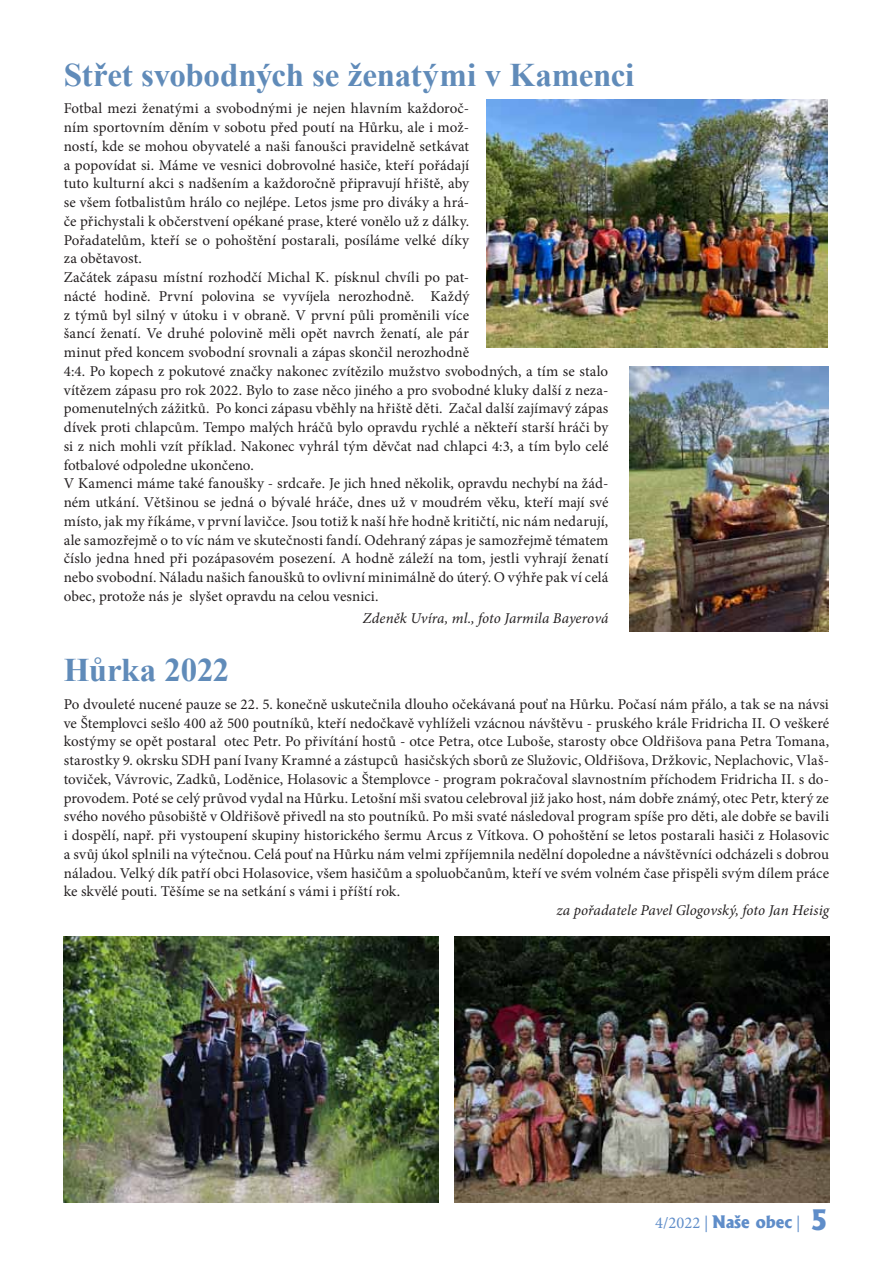
<style>
.page{position:relative;width:893px;height:1263px;background:#fff}
.page>*{position:absolute;margin:0;border:0;box-sizing:border-box;transform-origin:0 0}
.t1{font:700 33px "Times New Roman";letter-spacing:-.01em;color:#608bb9}
.t2{font:16.5px "Minion Pro";color:#5f8dc9}
.t3{font:15px/18.8px "Minion Pro";letter-spacing:.005em;color:#231f20}
.t4{font:italic 15px "Minion Pro";color:#231f20}
.s1{font-family:"Albertus";font-weight:800}
.s2{font-family:"Albertus";font-weight:800;font-size:27px}
</style>
<div class="page">
<img style="left:486px;top:100px;width:342px;height:248px">
<img style="left:64px;top:936px;width:374px;height:266px">
<img style="left:455px;top:936px;width:374px;height:266px">
<img style="left:630px;top:366px;width:198px;height:265px">
<h1 class="t1" style="left:64px;top:52px;width:572px">Střet svobodných se ženatými v Kamenci</h1>
<p class="t3" style="left:64px;top:99px;width:546px">Fotbal mezi ženatými a svobodnými je nejen hlavním každoroč-<br>ním sportovním děním v sobotu před poutí na Hůrku, ale i mož-<br>ností, kde se mohou obyvatelé a naši fanoušci pravidelně setkávat<br>a popovídat si. Máme ve vesnici dobrovolné hasiče, kteří pořádají<br>tuto kulturní akci s nadšením a každoročně připravují hřiště, aby<br>se všem fotbalistům hrálo co nejlépe. Letos jsme pro diváky a hrá-<br>če přichystali k občerstvení opékané prase, které vonělo už z dálky.<br>Pořadatelům, kteří se o pohoštění postarali, posíláme velké díky<br>za obětavost.<br>Začátek zápasu místní rozhodčí Michal K. písknul chvíli po pat-<br>nácté hodině. První polovina se vyvíjela nerozhodně. Každý<br>z týmů byl silný v útoku i v obraně. V první půli proměnili více<br>šancí ženatí. Ve druhé polovině měli opět navrch ženatí, ale pár<br>minut před koncem svobodní srovnali a zápas skončil nerozhodně<br>4:4. Po kopech z pokutové značky nakonec zvítězilo mužstvo svobodných, a tím se stalo vítězem zápasu pro rok 2022. Bylo to zase něco jiného a pro svobodné kluky další z neza&shy;pomenutelných zážitků. Po konci zápasu vběhly na hřiště děti. Začal další zajímavý zápas dívek proti chlapcům. Tempo malých hráčů bylo opravdu rychlé a někteří starší hráči by si z nich mohli vzít příklad. Nakonec vyhrál tým děvčat nad chlapci 4:3, a tím bylo celé fotbalové odpoledne ukončeno.<br>V Kamenci máme také fanoušky - srdcaře. Je jich hned několik, opravdu nechybí na žád&shy;ném utkání. Většinou se jedná o bývalé hráče, dnes už v moudrém věku, kteří mají své místo, jak my říkáme, v první lavičce. Jsou totiž k naší hře hodně kritičtí, nic nám nedarují, ale samozřejmě o to víc nám ve skutečnosti fandí. Odehraný zápas je samozřejmě tématem číslo jedna hned při pozápasovém posezení. A hodně záleží na tom, jestli vyhrají ženatí nebo svobodní. Náladu našich fanoušků to ovlivní minimálně do úterý. O výhře pak ví celá obec, protože nás je slyšet opravdu na celou vesnici.</p>
<p class="t4" style="left:363px;top:607px;width:247px">Zdeněk Uvíra, ml., foto Jarmila Bayerová</p>
<h1 class="t1" style="left:64px;top:648px;width:167px">Hůrka 2022</h1>
<p class="t3" style="left:64px;top:695px;width:767px;text-align:justify">Po dvouleté nucené pauze se 22. 5. konečně uskutečnila dlouho očekávaná pouť na Hůrku. Počasí nám přálo, a tak se na návsi ve Štemplovci sešlo 400 až 500 poutníků, kteří nedočkavě vyhlíželi vzácnou návštěvu - pruského krále Fridricha II. O veškeré kostýmy se opět postaral otec Petr. Po přivítání hostů - otce Petra, otce Luboše, starosty obce Oldřišova pana Petra Tomana, starostky 9. okrsku SDH paní Ivany Kramné a zástupců hasičských sborů ze Služovic, Oldřišova, Držkovic, Neplachovic, Vlaš&shy;toviček, Vávrovic, Zadků, Loděnice, Holasovic a Štemplovce - program pokračoval slavnostním příchodem Fridricha II. s do&shy;provodem. Poté se celý průvod vydal na Hůrku. Letošní mši svatou celebroval již jako host, nám dobře známý, otec Petr, který ze svého nového působiště v Oldřišově přivedl na sto poutníků. Po mši svaté následoval program spíše pro děti, ale dobře se bavili i dospělí, např. při vystoupení skupiny historického šermu Arcus z Vítkova. O pohoštění se letos postarali hasiči z Holasovic a svůj úkol splnili na výtečnou. Celá pouť na Hůrku nám velmi zpříjemnila nedělní dopoledne a návštěvníci odcházeli s dobrou náladou. Velký dík patří obci Holasovice, všem hasičům a spoluobčanům, kteří ve svém volném čase přispěli svým dílem práce ke skvělé pouti. Těšíme se na setkání s vámi i příští rok.</p>
<p class="t4" style="left:556px;top:900px;width:274px">za pořadatele Pavel Glogovský, foto Jan Heisig</p>
<p class="t2" style="left:655px;top:1211px;width:175px">4/2022 | <span class="s1">Naše obec</span> | <span class="s2">5</span></p>
</div>
